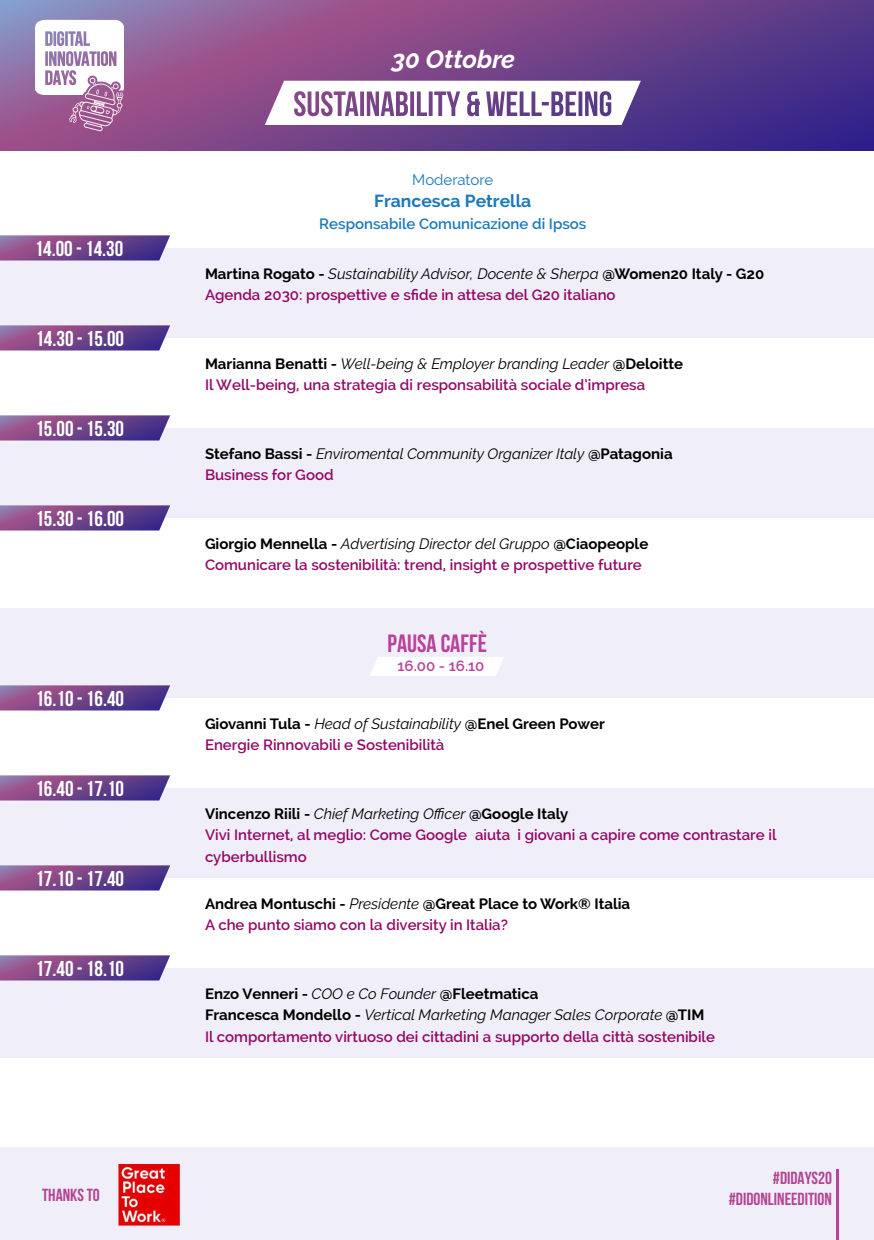
<style>
.page{position:relative;width:874px;height:1240px;background:#fff}
.page>*{position:absolute;margin:0;border:0;box-sizing:border-box;transform-origin:0 0}
.t1{font:700 25px "Bebas Neue";color:#b7419b}
.t2{font:italic 700 25px "Raleway";color:#fff}
.t3{font:700 21.5px "Bebas Neue";color:#fff}
.t4{font:700 17.5px/21px "Bebas Neue";color:#b34492;text-align:right}
.t5{font:700 17.5px "Raleway";color:#1a78bc}
.t6{font:600 15px/21.4px "Raleway";color:#930866}
.t7{font:700 15px/21.4px "Raleway";color:#000}
.t8{font:italic 15px/21.4px "Raleway";color:#000}
.t9{font:600 15px "Raleway";color:#1a78bc}
.t10{font:600 15px "Raleway";color:#b7419b}
.t11{font:15px "Raleway";color:#1a78bc}
.s1{font-weight:700;color:#000}
.s2{font-weight:400;font-style:italic;color:#000}
.s3{font-weight:700;font-style:normal}
.s4{font-weight:600;font-style:normal;color:#930866}
.s5{font-weight:400;font-style:italic}
.s6{font-weight:600;color:#930866}
</style>
<div class="page">
<svg style="left:0;top:0;width:874px;height:151px;background:#73478c"></svg>
<svg style="left:265px;top:81px;width:376px;height:44px"></svg>
<svg style="left:35px;top:20px;width:89px;height:111px"></svg>
<div style="left:0;top:248px;width:874px;height:90px;background:#f0eef8"></div>
<div style="left:0;top:428px;width:874px;height:90px;background:#f0eef8"></div>
<div style="left:0;top:608px;width:874px;height:90px;background:#f0eef8"></div>
<div style="left:0;top:788px;width:874px;height:90px;background:#f0eef8"></div>
<div style="left:0;top:1148px;width:874px;height:92px;background:#f0eef8"></div>
<div style="left:0;top:968px;width:874px;height:90px;background:#f0eef8"></div>
<div style="left:370px;top:657px;width:134px;height:19px;background:#fff"></div>
<svg style="left:0;top:325px;width:170px;height:26px;background:#7b5091"></svg>
<svg style="left:0;top:415px;width:170px;height:26px;background:#7b5091"></svg>
<svg style="left:0;top:505px;width:170px;height:26px;background:#7b5091"></svg>
<svg style="left:0;top:685px;width:170px;height:26px;background:#7b5091"></svg>
<svg style="left:0;top:775px;width:170px;height:26px;background:#7b5091"></svg>
<svg style="left:0;top:865px;width:170px;height:26px;background:#7b5091"></svg>
<svg style="left:0;top:955px;width:170px;height:26px;background:#7b5091"></svg>
<hr style="left:837px;top:1169px;width:2px;height:71px;background:#b7419b">
<svg style="left:0;top:235px;width:170px;height:26px;background:#7b5091"></svg>
<img style="left:118px;top:1164px;width:62px;height:62px">
<h2 class="t3" style="left:35px;top:237px;width:90px">14.00 - 14.30</h2>
<h2 class="t3" style="left:35px;top:327px;width:90px">14.30 - 15.00</h2>
<h2 class="t3" style="left:35px;top:417px;width:90px">15.00 - 15.30</h2>
<h2 class="t3" style="left:35px;top:507px;width:90px">15.30 - 16.00</h2>
<h2 class="t3" style="left:35px;top:687px;width:90px">16.10 - 16.40</h2>
<h2 class="t3" style="left:35px;top:777px;width:90px">16.40 - 17.10</h2>
<h2 class="t3" style="left:35px;top:867px;width:90px">17.10 - 17.40</h2>
<h2 class="t3" style="left:35px;top:957px;width:90px">17.40 - 18.10</h2>
<p class="t4" style="left:42px;top:1184px;width:59px">THANKS TO</p>
<h1 class="t2" style="left:392px;top:45px;width:125px">30 Ottobre</h1>
<p class="t11" style="left:412px;top:171px;width:83px">Moderatore</p>
<p class="t5" style="left:374px;top:190px;width:159px">Francesca Petrella</p>
<p class="t9" style="left:319px;top:215px;width:269px">Responsabile Comunicazione di Ipsos</p>
<p class="t6" style="left:205px;top:263px;width:561px"><span class="s1">Martina Rogato -</span> <span class="s2">Sustainability Advisor, Docente &amp; Sherpa</span> <span class="s1">@Women20 Italy - G20<br></span>Agenda 2030: prospettive e sfide in attesa del G20 italiano</p>
<p class="t6" style="left:205px;top:353px;width:480px"><span class="s1">Marianna Benatti -</span> <span class="s2">Well-being &amp; Employer branding Leader</span> <span class="s1">@Deloitte<br></span>Il Well-being, una strategia di responsabilità sociale d’impresa</p>
<p class="t8" style="left:205px;top:443px;width:469px"><span class="s3">Stefano Bassi -</span> Enviromental Community Organizer Italy <span class="s3">@Patagonia<br></span><span class="s4">Business for Good</span></p>
<p class="t6" style="left:205px;top:533px;width:445px"><span class="s1">Giorgio Mennella -</span> <span class="s2">Advertising Director del Gruppo</span> <span class="s1">@Ciaopeople<br></span>Comunicare la sostenibilità: trend, insight e prospettive future</p>
<h1 class="t1" style="left:388px;top:630px;width:101px">PAUSA CAFFÈ</h1>
<p class="t10" style="left:398px;top:657px;width:88px">16.00 - 16.10</p>
<p class="t6" style="left:205px;top:713px;width:401px"><span class="s1">Giovanni Tula -</span> <span class="s2">Head of Sustainability</span> <span class="s1">@Enel Green Power<br></span>Energie Rinnovabili e Sostenibilità</p>
<p class="t6" style="left:205px;top:803px;width:573px"><span class="s1">Vincenzo Riili -</span> <span class="s2">Chief Marketing Officer</span> <span class="s1">@Google Italy<br></span>Vivi Internet, al meglio: Come Google aiuta i giovani a capire come contrastare il cyberbullismo</p>
<p class="t7" style="left:205px;top:893px;width:427px">Andrea Montuschi - <span class="s5">Presidente</span> @Great Place to Work® Italia<br><span class="s6">A che punto siamo con la diversity in Italia?</span></p>
<p class="t6" style="left:205px;top:983px;width:512px"><span class="s1">Enzo Venneri -</span> <span class="s2">COO e Co Founder</span> <span class="s1">@Fleetmatica<br>Francesca Mondello -</span> <span class="s2">Vertical Marketing Manager Sales Corporate</span> <span class="s1">@TIM<br></span>Il comportamento virtuoso dei cittadini a supporto della città sostenibile</p>
<p class="t4" style="left:729px;top:1167px;width:105px">#DIDAYS20 #DIDONLINEEDITION</p>
</div>
